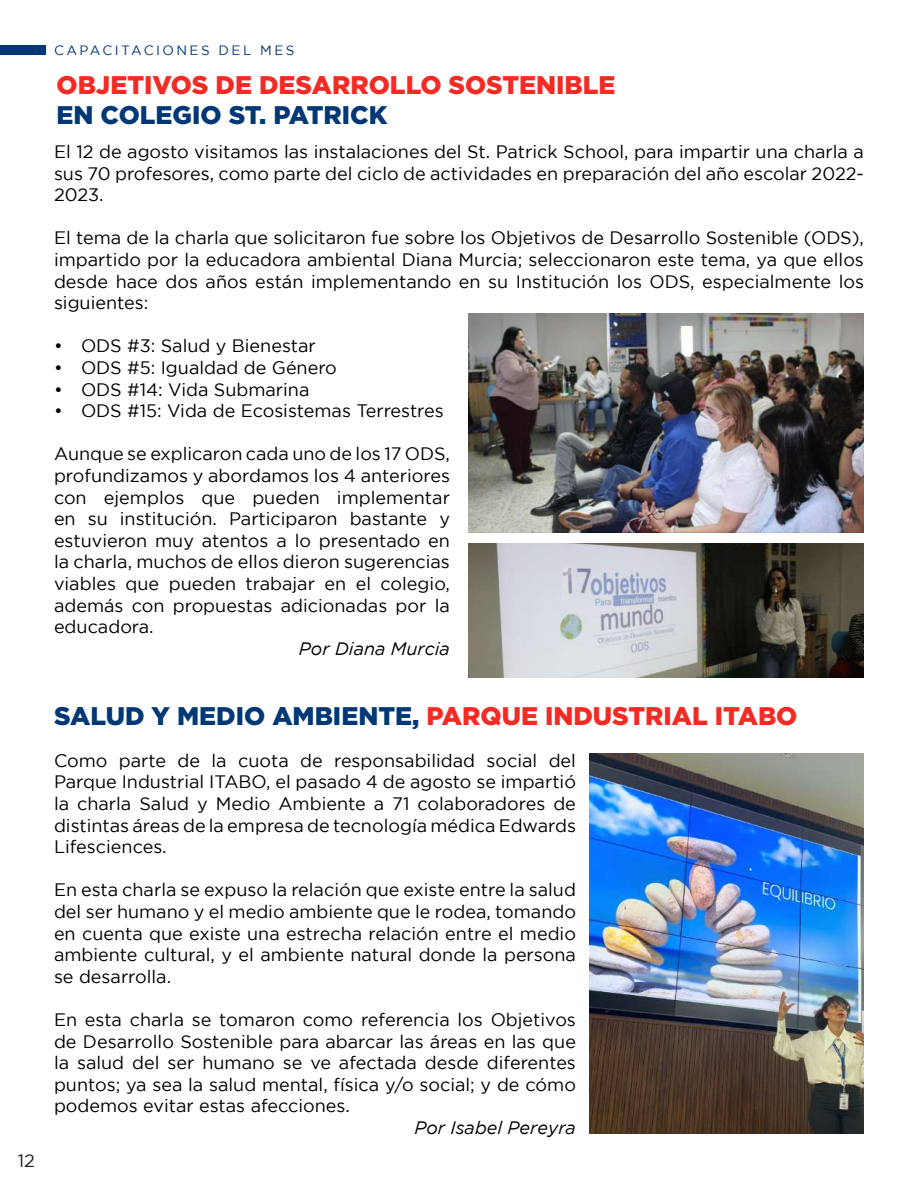
<style>
.page{position:relative;width:918px;height:1188px;background:#fff}
.page>*{position:absolute;margin:0;border:0;box-sizing:border-box;transform-origin:0 0}
.t1{font:900 25.5px "Gotham";color:#f32b24}
.t2{font:900 25.5px "Gotham";color:#003876}
.t3{font:18px/21.6px "Gotham";color:#000;text-align:justify}
.t4{font:italic 18px "Gotham";color:#000}
.t5{font:18px "Gotham";color:#231f20}
.t6{font:13.5px "Gotham";letter-spacing:.18em;color:#003876}
.s1{color:#003876}
</style>
<div class="page">
<img style="left:468px;top:543px;width:396px;height:134px">
<img style="left:590px;top:754px;width:274px;height:380px">
<img style="left:468px;top:314px;width:396px;height:219px">
<div style="left:0;top:46px;width:45px;height:9px;background:#003876"></div>
<p class="t6" style="left:54px;top:43px;width:242px">CAPACITACIONES DEL MES</p>
<h1 class="t1" style="left:57px;top:70px;width:561px">OBJETIVOS DE DESARROLLO SOSTENIBLE</h1>
<h1 class="t2" style="left:57px;top:101px;width:332px">EN COLEGIO ST. PATRICK</h1>
<p class="t3" style="left:54px;top:140px;width:811px">El 12 de agosto visitamos las instalaciones del St. Patrick School, para impartir una charla a sus 70 profesores, como parte del ciclo de actividades en preparación del año escolar 2022- 2023.</p>
<p class="t3" style="left:54px;top:227px;width:812px">El tema de la charla que solicitaron fue sobre los Objetivos de Desarrollo Sostenible (ODS), impartido por la educadora ambiental Diana Murcia; seleccionaron este tema, ya que ellos desde hace dos años están implementando en su Institución los ODS, especialmente los siguientes:</p>
<p class="t3" style="left:54px;top:335px;width:263px">• ODS #3: Salud y Bienestar</p>
<p class="t3" style="left:54px;top:356px;width:284px">• ODS #5: Igualdad de Género</p>
<p class="t3" style="left:54px;top:378px;width:257px">• ODS #14: Vida Submarina</p>
<p class="t3" style="left:54px;top:400px;width:391px">• ODS #15: Vida de Ecosistemas Terrestres</p>
<p class="t3" style="left:54px;top:443px;width:398px">Aunque se explicaron cada uno de los 17 ODS, profundizamos y abordamos los 4 anteriores con ejemplos que pueden implementar en su institución. Participaron bastante y estuvieron muy atentos a lo presentado en la charla, muchos de ellos dieron sugerencias viables que pueden trabajar en el colegio, además con propuestas adicionadas por la educadora.</p>
<p class="t4" style="left:299px;top:638px;width:153px">Por Diana Murcia</p>
<p class="t5" style="left:18px;top:1151px;width:19px">12</p>
<h1 class="t1" style="left:54px;top:701px;width:745px"><span class="s1">SALUD Y MEDIO AMBIENTE,</span> PARQUE INDUSTRIAL ITABO</h1>
<p class="t3" style="left:54px;top:749px;width:524px">Como parte de la cuota de responsabilidad social del Parque Industrial ITABO, el pasado 4 de agosto se impartió la charla Salud y Medio Ambiente a 71 colaboradores de distintas áreas de la empresa de tecnología médica Edwards Lifesciences.</p>
<p class="t3" style="left:54px;top:879px;width:524px">En esta charla se expuso la relación que existe entre la salud del ser humano y el medio ambiente que le rodea, tomando en cuenta que existe una estrecha relación entre el medio ambiente cultural, y el ambiente natural donde la persona se desarrolla.</p>
<p class="t3" style="left:54px;top:1009px;width:524px">En esta charla se tomaron como referencia los Objetivos de Desarrollo Sostenible para abarcar las áreas en las que la salud del ser humano se ve afectada desde diferentes puntos; ya sea la salud mental, física y/o social; y de cómo podemos evitar estas afecciones.</p>
<p class="t4" style="left:414px;top:1118px;width:163px">Por Isabel Pereyra</p>
</div>
